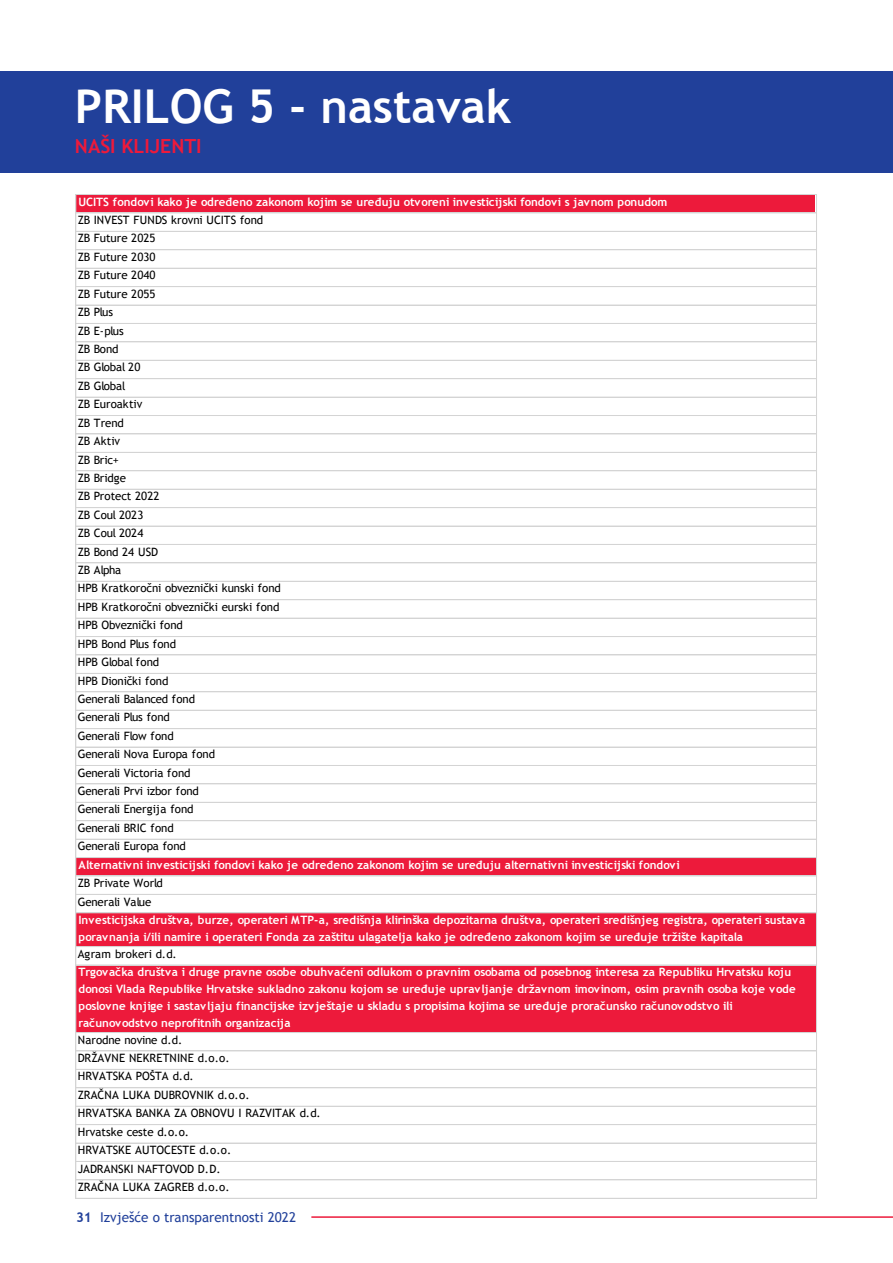
<style>
.page{position:relative;width:893px;height:1263px;background:#fff}
.page>*{position:absolute;margin:0;border:0;box-sizing:border-box;transform-origin:0 0}
.t1{font:700 46.65px "Trebuchet MS";color:#fff}
.t2{font:700 19.5px "Trebuchet MS";color:#ed1a3b}
.t3{font:13.5px "Trebuchet MS";color:#21409a}
.t4{font:700 11.55px/17px "Trebuchet MS";color:#fff}
.t5{font:11.55px/18.5px "Trebuchet MS";letter-spacing:-.005em;color:#000}
.s1{font-weight:700}
</style>
<div class="page">
<div style="left:76px;top:858px;width:740px;height:18px;background:#ed1a3b"></div>
<div style="left:76px;top:913px;width:741px;height:33px;background:#ed1a3b"></div>
<div style="left:75px;top:965px;width:741px;height:67px;background:#ed1a3b"></div>
<div style="left:76px;top:195px;width:739px;height:18px;background:#ed1a3b"></div>
<div style="left:0;top:71px;width:893px;height:101px;background:#21409a"></div>
<hr style="left:75px;top:194px;width:741px;height:1px;background:#d4d4d4">
<hr style="left:76px;top:212px;width:740px;height:1px;background:#d4d4d4">
<hr style="left:75px;top:213px;width:741px;height:1px;background:#d4d4d4">
<hr style="left:75px;top:231px;width:741px;height:1px;background:#d4d4d4">
<hr style="left:75px;top:249px;width:741px;height:1px;background:#d4d4d4">
<hr style="left:75px;top:268px;width:741px;height:1px;background:#d4d4d4">
<hr style="left:75px;top:286px;width:741px;height:1px;background:#d4d4d4">
<hr style="left:75px;top:305px;width:741px;height:1px;background:#d4d4d4">
<hr style="left:75px;top:323px;width:741px;height:1px;background:#d4d4d4">
<hr style="left:75px;top:341px;width:741px;height:1px;background:#d4d4d4">
<hr style="left:75px;top:360px;width:741px;height:1px;background:#d4d4d4">
<hr style="left:75px;top:378px;width:741px;height:1px;background:#d4d4d4">
<hr style="left:75px;top:397px;width:741px;height:1px;background:#d4d4d4">
<hr style="left:75px;top:415px;width:741px;height:1px;background:#d4d4d4">
<hr style="left:76px;top:433px;width:740px;height:1px;background:#d4d4d4">
<hr style="left:75px;top:434px;width:741px;height:1px;background:#d4d4d4">
<hr style="left:75px;top:452px;width:741px;height:1px;background:#d4d4d4">
<hr style="left:75px;top:470px;width:741px;height:1px;background:#d4d4d4">
<hr style="left:75px;top:489px;width:741px;height:1px;background:#d4d4d4">
<hr style="left:75px;top:507px;width:741px;height:1px;background:#d4d4d4">
<hr style="left:75px;top:526px;width:741px;height:1px;background:#d4d4d4">
<hr style="left:75px;top:544px;width:741px;height:1px;background:#d4d4d4">
<hr style="left:75px;top:562px;width:741px;height:1px;background:#d4d4d4">
<hr style="left:75px;top:581px;width:741px;height:1px;background:#d4d4d4">
<hr style="left:75px;top:599px;width:741px;height:1px;background:#d4d4d4">
<hr style="left:75px;top:618px;width:741px;height:1px;background:#d4d4d4">
<hr style="left:75px;top:636px;width:741px;height:1px;background:#d4d4d4">
<hr style="left:75px;top:654px;width:741px;height:1px;background:#d4d4d4">
<hr style="left:75px;top:673px;width:741px;height:1px;background:#d4d4d4">
<hr style="left:75px;top:691px;width:741px;height:1px;background:#d4d4d4">
<hr style="left:75px;top:710px;width:741px;height:1px;background:#d4d4d4">
<hr style="left:75px;top:728px;width:741px;height:1px;background:#d4d4d4">
<hr style="left:76px;top:746px;width:740px;height:1px;background:#d4d4d4">
<hr style="left:75px;top:747px;width:741px;height:1px;background:#d4d4d4">
<hr style="left:75px;top:765px;width:741px;height:1px;background:#d4d4d4">
<hr style="left:75px;top:783px;width:741px;height:1px;background:#d4d4d4">
<hr style="left:75px;top:802px;width:741px;height:1px;background:#d4d4d4">
<hr style="left:75px;top:820px;width:741px;height:1px;background:#d4d4d4">
<hr style="left:75px;top:839px;width:741px;height:1px;background:#d4d4d4">
<hr style="left:75px;top:857px;width:741px;height:1px;background:#d4d4d4">
<hr style="left:75px;top:875px;width:741px;height:1px;background:#d4d4d4">
<hr style="left:75px;top:894px;width:741px;height:1px;background:#d4d4d4">
<hr style="left:75px;top:912px;width:741px;height:1px;background:#d4d4d4">
<hr style="left:75px;top:946px;width:741px;height:1px;background:#d4d4d4">
<hr style="left:76px;top:964px;width:740px;height:1px;background:#d4d4d4">
<hr style="left:75px;top:965px;width:741px;height:1px;background:#d4d4d4">
<hr style="left:75px;top:1032px;width:741px;height:1px;background:#d4d4d4">
<hr style="left:75px;top:1050px;width:741px;height:1px;background:#d4d4d4">
<hr style="left:75px;top:1069px;width:741px;height:1px;background:#d4d4d4">
<hr style="left:75px;top:1087px;width:741px;height:1px;background:#d4d4d4">
<hr style="left:75px;top:1106px;width:741px;height:1px;background:#d4d4d4">
<hr style="left:75px;top:1124px;width:741px;height:1px;background:#d4d4d4">
<hr style="left:76px;top:1142px;width:740px;height:1px;background:#d4d4d4">
<hr style="left:75px;top:1143px;width:741px;height:1px;background:#d4d4d4">
<hr style="left:75px;top:1161px;width:741px;height:1px;background:#d4d4d4">
<hr style="left:75px;top:1179px;width:741px;height:1px;background:#d4d4d4">
<hr style="left:75px;top:1198px;width:741px;height:1px;background:#d4d4d4">
<hr style="left:75px;top:194px;width:1px;height:1005px;background:#d4d4d4">
<hr style="left:816px;top:194px;width:1px;height:1005px;background:#d4d4d4">
<hr style="left:311px;top:1216px;width:582px;height:2px;background:#ed1a3b">
<h1 class="t1" style="left:75px;top:78px;width:438px">PRILOG 5 - nastavak</h1>
<h2 class="t2" style="left:75px;top:134px;width:128px">NAŠI KLIJENTI</h2>
<p class="t4" style="left:78px;top:193px;width:590px">UCITS fondovi kako je određeno zakonom kojim se uređuju otvoreni investicijski fondovi s javnom ponudom</p>
<p class="t5" style="left:78px;top:211px;width:205px">ZB INVEST FUNDS krovni UCITS fond<br>ZB Future 2025<br>ZB Future 2030<br>ZB Future 2040<br>ZB Future 2055<br>ZB Plus<br>ZB E-plus<br>ZB Bond<br>ZB Global 20<br>ZB Global<br>ZB Euroaktiv<br>ZB Trend<br>ZB Aktiv<br>ZB Bric+<br>ZB Bridge<br>ZB Protect 2022<br>ZB Coul 2023<br>ZB Coul 2024<br>ZB Bond 24 USD<br>ZB Alpha<br>HPB Kratkoročni obveznički kunski fond<br>HPB Kratkoročni obveznički eurski fond<br>HPB Obveznički fond<br>HPB Bond Plus fond<br>HPB Global fond<br>HPB Dionički fond<br>Generali Balanced fond<br>Generali Plus fond<br>Generali Flow fond<br>Generali Nova Europa fond<br>Generali Victoria fond<br>Generali Prvi izbor fond<br>Generali Energija fond<br>Generali BRIC fond<br>Generali Europa fond</p>
<p class="t4" style="left:78px;top:856px;width:603px">Alternativni investicijski fondovi kako je određeno zakonom kojim se uređuju alternativni investicijski fondovi</p>
<p class="t5" style="left:78px;top:874px;width:87px">ZB Private World<br>Generali Value</p>
<p class="t4" style="left:78px;top:911px;width:728px">Investicijska društva, burze, operateri MTP-a, središnja klirinška depozitarna društva, operateri središnjeg registra, operateri sustava poravnanja i/ili namire i operateri Fonda za zaštitu ulagatelja kako je određeno zakonom kojim se uređuje tržište kapitala</p>
<p class="t5" style="left:78px;top:944px;width:101px">Agram brokeri d.d.</p>
<p class="t4" style="left:78px;top:963px;width:719px">Trgovačka društva i druge pravne osobe obuhvaćeni odlukom o pravnim osobama od posebnog interesa za Republiku Hrvatsku koju donosi Vlada Republike Hrvatske sukladno zakonu kojom se uređuje upravljanje državnom imovinom, osim pravnih osoba koje vode poslovne knjige i sastavljaju financijske izvještaje u skladu s propisima kojima se uređuje proračunsko računovodstvo ili računovodstvo neprofitnih organizacija</p>
<p class="t5" style="left:78px;top:1030px;width:244px">Narodne novine d.d.<br>DRŽAVNE NEKRETNINE d.o.o.<br>HRVATSKA POŠTA d.d.<br>ZRAČNA LUKA DUBROVNIK d.o.o.<br>HRVATSKA BANKA ZA OBNOVU I RAZVITAK d.d.<br>Hrvatske ceste d.o.o.<br>HRVATSKE AUTOCESTE d.o.o.<br>JADRANSKI NAFTOVOD D.D.<br>ZRAČNA LUKA ZAGREB d.o.o.</p>
<p class="t3" style="left:76px;top:1209px;width:222px"><span class="s1">31</span> Izvješće o transparentnosti 2022</p>
</div>
